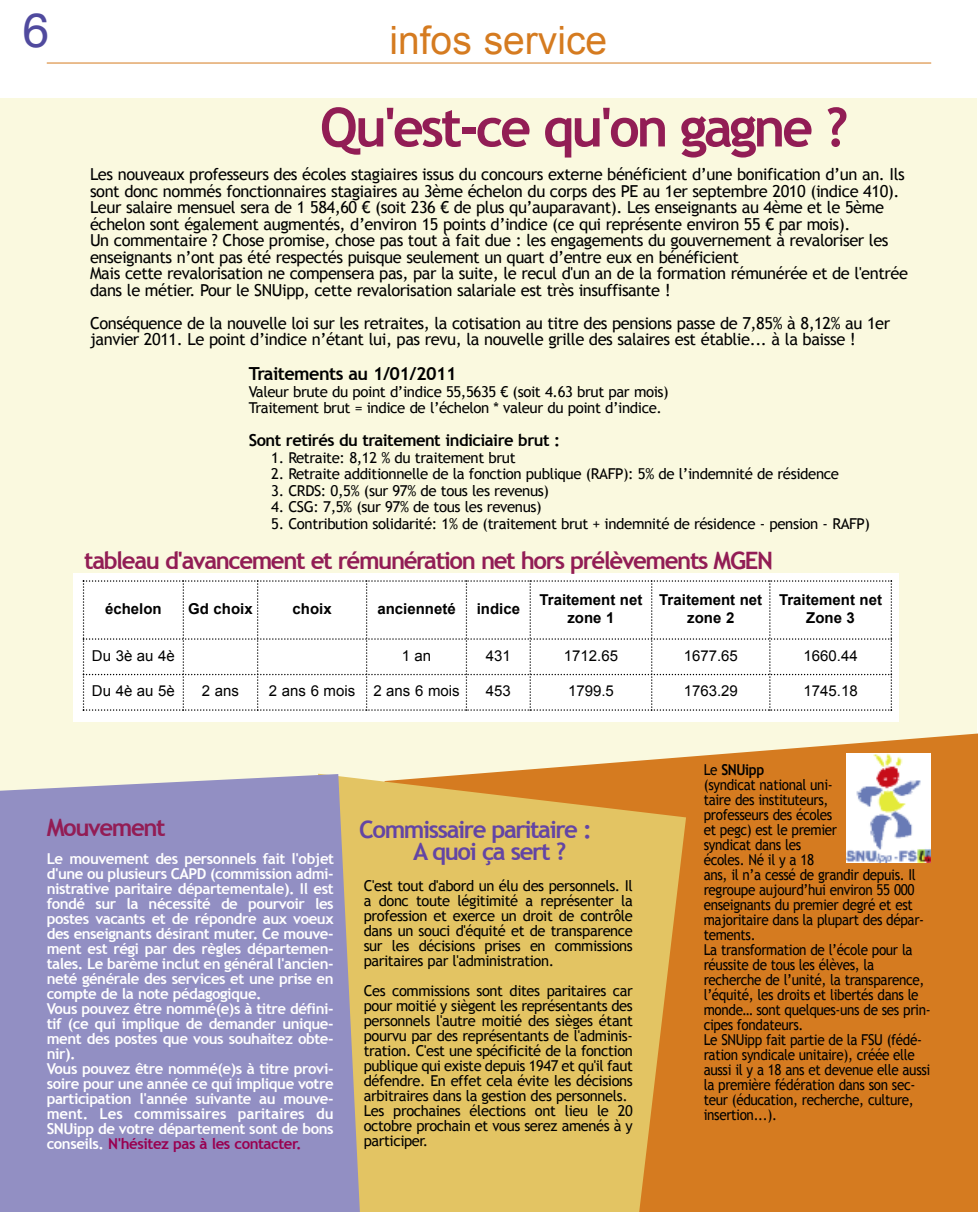
<style>
.page{position:relative;width:978px;height:1212px;background:#fff}
.page>*{position:absolute;margin:0;border:0;box-sizing:border-box;transform-origin:0 0}
.t1{font:700 54px "Trebuchet MS";letter-spacing:-.06em;color:#921d55}
.t2{font:48px "Helvetica";color:#504a9e}
.t3{font:39px "Arial";color:#d57b20}
.t4{font:700 24px "Trebuchet MS";letter-spacing:-.06em;color:#921d55}
.t5{font:700 24px/22.5px "Trebuchet MS";letter-spacing:-.06em;color:#6345a4}
.t6{font:700 18px "Trebuchet MS";letter-spacing:-.03em;color:#000}
.t7{font:16.5px/16.5px "Trebuchet MS";letter-spacing:-.025em;color:#000}
.t8{font:700 16.5px "Trebuchet MS";letter-spacing:-.03em;color:#000}
.t9{font:15px/15px "Trebuchet MS";letter-spacing:-.025em;color:#000}
.t10{font:700 15px/15px "Trebuchet MS";letter-spacing:-.03em;color:#fff}
.t11{font:15px/15px "Trebuchet MS";letter-spacing:-.025em;color:#000;scale:.9 1}
.t12{font:700 15px/18px "Arial";color:#000;text-align:center}
.t13{font:15px "Arial";color:#000}
.s1{color:#990050}
.s2{font-weight:700}
</style>
<div class="page">
<div style="left:0;top:99px;width:976px;height:787px;background:#faf9df"></div>
<hr style="left:47px;top:63px;width:884px;height:1px;background:#d57b20">
<svg style="left:473px;top:733px;width:505px;height:479px;background:#d7842e"></svg>
<svg style="left:360px;top:774px;width:326px;height:438px;background:#e1bb5b"></svg>
<div style="left:74px;top:573px;width:824px;height:149px;background:#fff"></div>
<div style="left:0;top:774px;width:360px;height:438px;background:#928fc3"></div>
<svg style="left:83px;top:580px;width:809px;height:131px"></svg>
<img style="left:846px;top:754px;width:84px;height:108px">
<h2 class="t2" style="left:22px;top:10px;width:28px">6</h2>
<h3 class="t3" style="left:389px;top:19px;width:219px">infos service</h3>
<h1 class="t1" style="left:320px;top:96px;width:530px">Qu'est-ce qu'on gagne ?</h1>
<p class="t7" style="left:90px;top:166px;width:819px">Les nouveaux professeurs des écoles stagiaires issus du concours externe bénéficient d’une bonification d’un an. Ils sont donc nommés fonctionnaires stagiaires au 3ème échelon du corps des PE au 1er septembre 2010 (indice 410).<br>Leur salaire mensuel sera de 1 584,60 € (soit 236 € de plus qu’auparavant). Les enseignants au 4ème et le 5ème échelon sont également augmentés, d’environ 15 points d’indice (ce qui représente environ 55 € par mois).<br>Un commentaire ? Chose promise, chose pas tout à fait due : les engagements du gouvernement à revaloriser les enseignants n’ont pas été respectés puisque seulement un quart d’entre eux en bénéficient<br>Mais cette revalorisation ne compensera pas, par la suite, le recul d'un an de la formation rémunérée et de l'entrée dans le métier. Pour le SNUipp, cette revalorisation salariale est très insuffisante !</p>
<p class="t7" style="left:90px;top:315px;width:802px">Conséquence de la nouvelle loi sur les retraites, la cotisation au titre des pensions passe de 7,85% à 8,12% au 1er janvier 2011. Le point d’indice n’étant lui, pas revu, la nouvelle grille des salaires est établie... à la baisse !</p>
<p class="t6" style="left:249px;top:363px;width:209px">Traitements au 1/01/2011</p>
<p class="t9" style="left:249px;top:383px;width:422px;line-height:16.5px">Valeur brute du point d’indice 55,5635 € (soit 4.63 brut par mois)<br>Traitement brut = indice de l’échelon * valeur du point d’indice.</p>
<p class="t8" style="left:249px;top:430px;width:313px">Sont retirés du traitement indiciaire brut :</p>
<p class="t9" style="left:271px;top:450px;width:246px">1. Retraite: 8,12 % du traitement brut</p>
<p class="t9" style="left:271px;top:466px;width:569px">2. Retraite additionnelle de la fonction publique (RAFP): 5% de l’indemnité de résidence</p>
<p class="t9" style="left:271px;top:483px;width:279px">3. CRDS: 0,5% (sur 97% de tous les revenus)</p>
<p class="t9" style="left:271px;top:499px;width:272px">4. CSG: 7,5% (sur 97% de tous les revenus)</p>
<p class="t9" style="left:271px;top:516px;width:600px">5. Contribution solidarité: 1% de (traitement brut + indemnité de résidence - pension - RAFP)</p>
<h3 class="t4" style="left:84px;top:546px;width:690px">tableau d'avancement et rémunération net hors prélèvements MGEN</h3>
<p class="t12" style="left:105px;top:600px;width:58px">échelon</p>
<p class="t12" style="left:188px;top:600px;width:66px">Gd choix</p>
<p class="t12" style="left:293px;top:600px;width:41px">choix</p>
<p class="t12" style="left:377px;top:600px;width:80px">ancienneté</p>
<p class="t12" style="left:477px;top:600px;width:45px">indice</p>
<p class="t12" style="left:539px;top:591px;width:104px">Traitement net zone 1</p>
<p class="t12" style="left:659px;top:591px;width:104px">Traitement net zone 2</p>
<p class="t12" style="left:779px;top:591px;width:104px">Traitement net<br>Zone 3</p>
<p class="t13" style="left:92px;top:647px;width:84px">Du 3è au 4è</p>
<p class="t13" style="left:402px;top:647px;width:31px">1 an</p>
<p class="t13" style="left:486px;top:647px;width:27px">431</p>
<p class="t13" style="left:564px;top:647px;width:56px">1712.65</p>
<p class="t13" style="left:684px;top:647px;width:56px">1677.65</p>
<p class="t13" style="left:803px;top:647px;width:56px">1660.44</p>
<p class="t13" style="left:92px;top:682px;width:84px">Du 4è au 5è</p>
<p class="t13" style="left:202px;top:682px;width:39px">2 ans</p>
<p class="t13" style="left:269px;top:682px;width:192px">2 ans 6 mois 2 ans 6 mois</p>
<p class="t13" style="left:486px;top:682px;width:27px">453</p>
<p class="t13" style="left:568px;top:682px;width:47px">1799.5</p>
<p class="t13" style="left:684px;top:682px;width:56px">1763.29</p>
<p class="t13" style="left:803px;top:682px;width:56px">1745.18</p>
<h3 class="t4" style="left:47px;top:813px;width:120px">Mouvement</h3>
<p class="t10" style="left:47px;top:851px;width:289px">Le mouvement des personnels fait l'objet d'une ou plusieurs CAPD (commission admi&shy;nistrative paritaire départementale). Il est fondé sur la nécessité de pourvoir les postes vacants et de répondre aux voeux des enseignants désirant muter. Ce mouve&shy;ment est régi par des règles départemen&shy;tales. Le barème inclut en général l'ancien&shy;neté générale des services et une prise en compte de la note pédagogique.<br>Vous pouvez être nommé(e)s à titre défini&shy;tif (ce qui implique de demander unique&shy;ment des postes que vous souhaitez obte&shy;nir).<br>Vous pouvez être nommé(e)s à titre provi&shy;soire pour une année ce qui implique votre participation l'année suivante au mouve&shy;ment. Les commissaires paritaires du SNUipp de votre département sont de bons conseils. <span class="s1">N'hésitez pas à les contacter.</span></p>
<h3 class="t5" style="left:413px;top:818px;width:180px;text-indent:-54px">Commissaire paritaire :<br>A quoi ça sert ?</h3>
<p class="t9" style="left:364px;top:878px;width:271px;text-align:justify">C'est tout d'abord un élu des personnels. Il a donc toute légitimité a représenter la profession et exerce un droit de contrôle dans un souci d'équité et de transparence sur les décisions prises en commissions paritaires par l'administration.</p>
<p class="t9" style="left:364px;top:983px;width:271px">Ces commissions sont dites paritaires car pour moitié y siègent les représentants des personnels l'autre moitié des sièges étant pourvu par des représentants de l'adminis&shy;tration. C'est une spécificité de la fonction publique qui existe depuis 1947 et qu'il faut défendre. En effet cela évite les décisions arbitraires dans la gestion des personnels.<br>Les prochaines élections ont lieu le 20 octobre prochain et vous serez amenés à y participer.</p>
<p class="t11" style="left:704px;top:762px;width:254px">Le <span class="s2">SNUipp<br></span>(syndicat national uni-<br>taire des instituteurs,<br>professeurs des écoles<br>et pegc) est le premier<br>syndicat dans les<br>écoles. Né il y a 18<br>ans, il n’a cessé de grandir depuis. Il regroupe aujourd’hui environ 55 000 enseignants du premier degré et est majoritaire dans la plupart des dépar&shy;tements.<br>La transformation de l’école pour la réussite de tous les élèves, la recherche de l’unité, la transparence, l’équité, les droits et libertés dans le monde… sont quelques-uns de ses prin&shy;cipes fondateurs.<br>Le SNUipp fait partie de la FSU (fédé&shy;ration syndicale unitaire), créée elle aussi il y a 18 ans et devenue elle aussi la première fédération dans son sec&shy;teur (éducation, recherche, culture, insertion...).</p>
</div>
